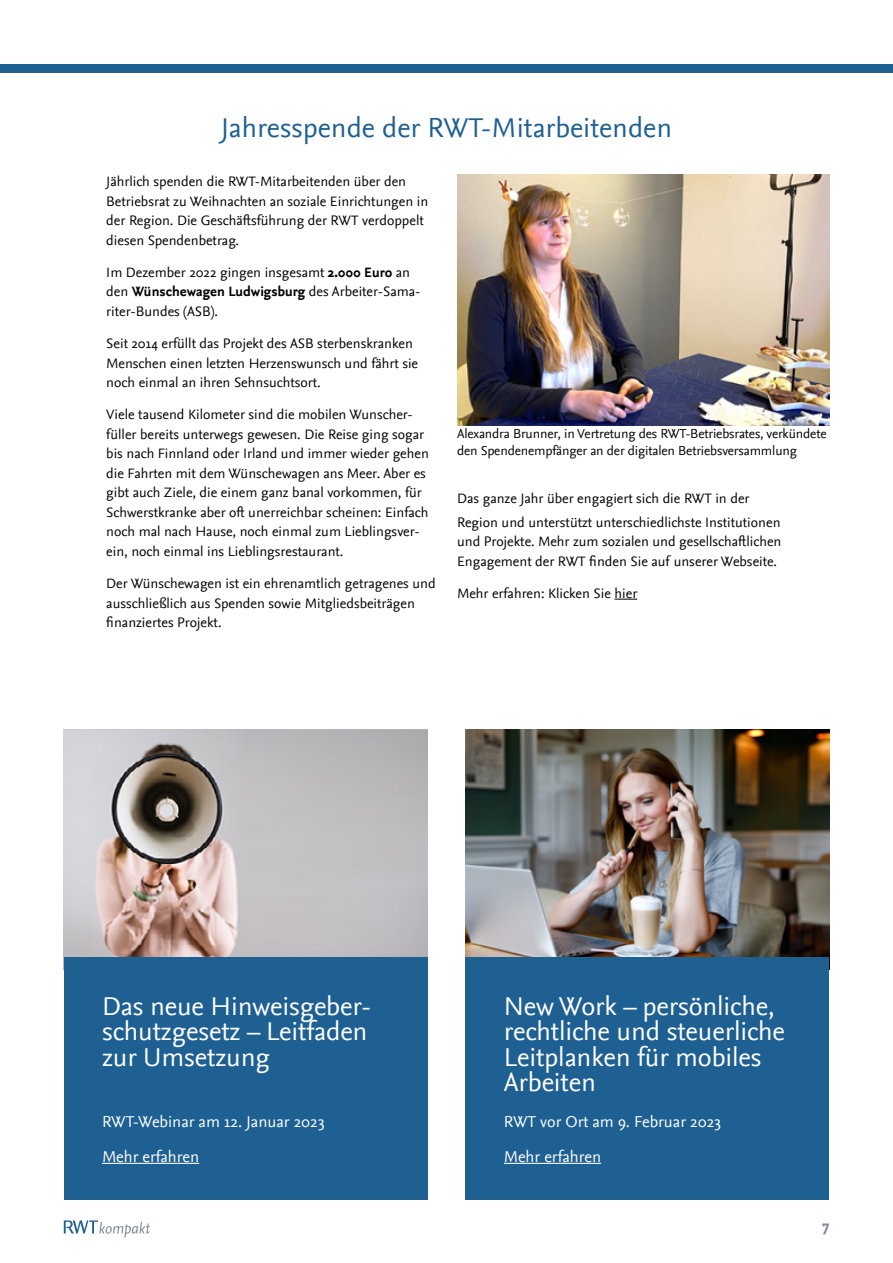
<style>
.page{position:relative;width:893px;height:1263px;background:#fff}
.page>*{position:absolute;margin:0;border:0;box-sizing:border-box;transform-origin:0 0}
.t1{font:28.5px "Nexus Sans OT";color:#1f6092}
.t2{font:27px/25.5px "Nexus Sans OT";letter-spacing:-.005em;color:#fff}
.t3{font:16.5px/34.5px "Nexus Sans OT";color:#fff}
.t4{font:700 16.5px "Nexus Sans OT";color:#808d95}
.t5{font:14.25px/19.5px "Nexus Sans OT";color:#000}
.t6{font:13.5px/16.2px "Nexus Sans OT";letter-spacing:-.01em;color:#000}
.s1{font-weight:700}
</style>
<div class="page">
<div style="left:0;top:64px;width:893px;height:8px;background:#1f6092"></div>
<svg style="left:64px;top:1220px;width:86px;height:17px"></svg>
<img style="left:466px;top:729px;width:363px;height:228px">
<div style="left:466px;top:957px;width:363px;height:242px;background:#1f6092"></div>
<hr style="left:504px;top:1163px;width:97px;height:1px;background:#fff">
<svg style="left:614px;top:599px;width:23px;height:1px"></svg>
<img style="left:64px;top:729px;width:363px;height:228px">
<div style="left:64px;top:957px;width:363px;height:242px;background:#1f6092"></div>
<hr style="left:102px;top:1163px;width:97px;height:1px;background:#fff">
<img style="left:457px;top:174px;width:372px;height:252px">
<h1 class="t1" style="left:221px;top:111px;width:453px">Jahresspende der RWT-Mitarbeitenden</h1>
<p class="t5" style="left:106px;top:172px;width:323px">Jährlich spenden die RWT-Mitarbeitenden über den Betriebsrat zu Weihnachten an soziale Einrichtungen in der Region. Die Geschäftsführung der RWT verdoppelt diesen Spendenbetrag.</p>
<p class="t5" style="left:106px;top:263px;width:316px">Im Dezember 2022 gingen insgesamt <span class="s1">2.000 Euro</span> an den <span class="s1">Wünschewagen Ludwigsburg</span> des Arbeiter-Sama&shy;riter-Bundes (ASB).</p>
<p class="t5" style="left:106px;top:334px;width:313px">Seit 2014 erfüllt das Projekt des ASB sterbenskranken<br>Menschen einen letzten Herzenswunsch und fährt sie noch einmal an ihren Sehnsuchtsort.</p>
<p class="t5" style="left:106px;top:405px;width:324px">Viele tausend Kilometer sind die mobilen Wunscher&shy;füller bereits unterwegs gewesen. Die Reise ging sogar bis nach Finnland oder Irland und immer wieder gehen die Fahrten mit dem Wünschewagen ans Meer. Aber es gibt auch Ziele, die einem ganz banal vorkommen, für Schwerstkranke aber oft unerreichbar scheinen: Einfach noch mal nach Hause, noch einmal zum Lieblingsver&shy;ein, noch einmal ins Lieblingsrestaurant.</p>
<p class="t5" style="left:106px;top:574px;width:331px">Der Wünschewagen ist ein ehrenamtlich getragenes und ausschließlich aus Spenden sowie Mitgliedsbeiträgen finanziertes Projekt.</p>
<p class="t6" style="left:457px;top:426px;width:371px">Alexandra Brunner, in Vertretung des RWT-Betriebsrates, verkündete den Spendenempfänger an der digitalen Betriebsversammlung</p>
<p class="t5" style="left:457px;top:486px;width:325px;line-height:24px">Das ganze Jahr über engagiert sich die RWT in der<br>Region und unterstützt unterschiedlichste Institutionen</p>
<p class="t5" style="left:457px;top:532px;width:326px">und Projekte. Mehr zum sozialen und gesellschaftlichen<br>Engagement der RWT finden Sie auf unserer Webseite.</p>
<p class="t5" style="left:457px;top:584px;width:182px">Mehr erfahren: Klicken Sie hier</p>
<h2 class="t2" style="left:102px;top:994px;width:271px">Das neue Hinweisgeber&shy;schutzgesetz – Leitfaden zur Umsetzung</h2>
<p class="t3" style="left:102px;top:1105px;width:224px">RWT-Webinar am 12. Januar 2023<br>Mehr erfahren</p>
<h2 class="t2" style="left:504px;top:994px;width:283px">New Work – persönliche, rechtliche und steuerliche<br>Leitplanken für mobiles<br>Arbeiten</h2>
<p class="t3" style="left:504px;top:1105px;width:219px">RWT vor Ort am 9. Februar 2023<br>Mehr erfahren</p>
<p class="t4" style="left:823px;top:1216px;width:8px">7</p>
</div>
